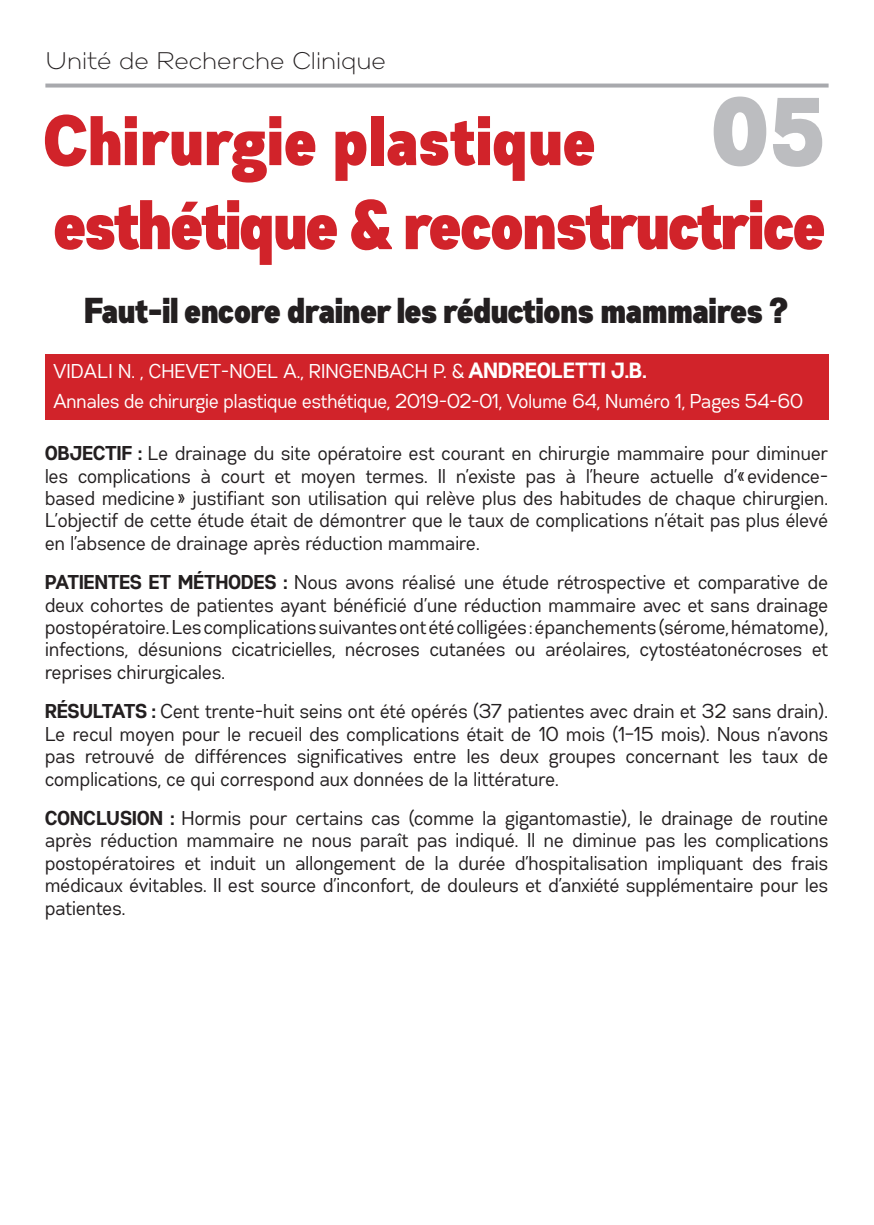
<style>
.page{position:relative;width:874px;height:1225px;background:#fff}
.page>*{position:absolute;margin:0;border:0;box-sizing:border-box;transform-origin:0 0}
.t1{font:70px/84px "Gabriel Sans Cond Black";letter-spacing:-.02em;color:#d1232a}
.t2{font:36px "Gabriel Sans Cond Black";letter-spacing:-.03em;color:#231f20}
.t3{font:24px "Gabriel Sans Light";color:#231f20}
.t4{font:20px/22.4px "Gabriel Sans Cond Normal";color:#231f20;text-align:justify}
.t5{font:20px "Gabriel Sans Cond Normal";letter-spacing:-.01em;color:#fff}
.s1{font-size:96px;color:#bcbdc0}
.s2{font-family:"Gabriel Sans Cond Bold";font-size:22px}
.s3{font-family:"Gabriel Sans Cond Bold"}
</style>
<div class="page">
<svg style="left:45px;top:84px;width:783px;height:4px;background:#b1b2b6"></svg>
<div style="left:45px;top:354px;width:783px;height:66px;background:#d1232a"></div>
<p class="t3" style="left:45px;top:47px;width:342px">Unité de Recherche Clinique</p>
<p class="t1" style="left:46px;top:100px;width:784px">Chirurgie plastique <span class="s1">05 </span>esthétique &amp; reconstructrice</p>
<p class="t2" style="left:84px;top:290px;width:706px">Faut-il encore drainer les réductions mammaires ?</p>
<p class="t5" style="left:54px;top:359px;width:594px">VIDALI N. , CHEVET-NOEL A., RINGENBACH P. &amp; <span class="s2">ANDREOLETTI J.B.</span></p>
<p class="t5" style="left:54px;top:389px;width:750px">Annales de chirurgie plastique esthétique, 2019-02-01, Volume 64, Numéro 1, Pages 54-60</p>
<p class="t4" style="left:45px;top:442px;width:784px"><span class="s3">OBJECTIF :</span> Le drainage du site opératoire est courant en chirurgie mammaire pour diminuer les complications à court et moyen termes. Il n’existe pas à l’heure actuelle d’« evidence&shy;based medicine » justifiant son utilisation qui relève plus des habitudes de chaque chirurgien.<br>L’objectif de cette étude était de démontrer que le taux de complications n’était pas plus élevé en l’absence de drainage après réduction mammaire.</p>
<p class="t4" style="left:45px;top:571px;width:784px"><span class="s3">PATIENTES ET MÉTHODES :</span> Nous avons réalisé une étude rétrospective et comparative de deux cohortes de patientes ayant bénéficié d’une réduction mammaire avec et sans drainage postopératoire. Les complications suivantes ont été colligées : épanchements (sérome, hématome), infections, désunions cicatricielles, nécroses cutanées ou aréolaires, cytostéatonécroses et reprises chirurgicales.</p>
<p class="t4" style="left:45px;top:700px;width:784px"><span class="s3">RÉSULTATS :</span> Cent trente-huit seins ont été opérés (37 patientes avec drain et 32 sans drain).<br>Le recul moyen pour le recueil des complications était de 10 mois (1–15 mois). Nous n’avons pas retrouvé de différences significatives entre les deux groupes concernant les taux de complications, ce qui correspond aux données de la littérature.</p>
<p class="t4" style="left:45px;top:807px;width:784px"><span class="s3">CONCLUSION :</span> Hormis pour certains cas (comme la gigantomastie), le drainage de routine après réduction mammaire ne nous paraît pas indiqué. Il ne diminue pas les complications postopératoires et induit un allongement de la durée d’hospitalisation impliquant des frais médicaux évitables. Il est source d’inconfort, de douleurs et d’anxiété supplémentaire pour les patientes.</p>
</div>
